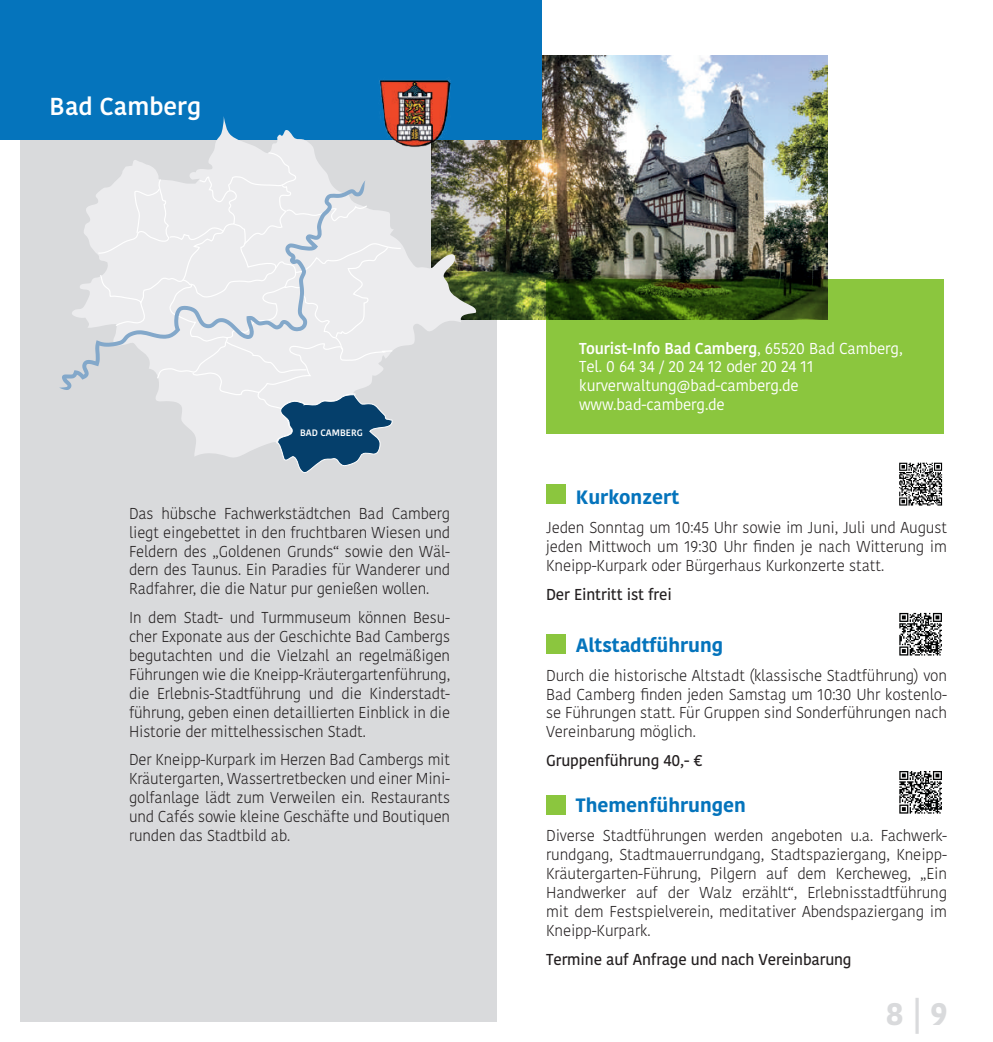
<style>
.page{position:relative;width:993px;height:1042px;background:#fff}
.page>*{position:absolute;margin:0;border:0;box-sizing:border-box;transform-origin:0 0}
.t1{font:700 31.5px "Kohinoor Bangla";color:#d9dadc}
.t2{font:600 24.5px "Kohinoor Bangla";color:#fff}
.t3{font:700 19.25px "Kohinoor Bangla";color:#0574bc}
.t4{font:300 15.75px/18.9px "Kohinoor Bangla";letter-spacing:-.01em;color:#231f20;text-align:justify;scale:.96 1}
.t5{font:300 15.75px/18.9px "Kohinoor Bangla";letter-spacing:-.01em;color:#231f20;text-align:justify}
.t6{font:15.75px/18.9px "Kohinoor Bangla";letter-spacing:-.01em;color:#fff}
.t7{font:500 15.75px "Kohinoor Bangla";letter-spacing:-.01em;color:#231f20}
.t8{font:600 9.28px "Kohinoor Bangla";color:#fff}
.s1{font-weight:600}
</style>
<div class="page">
<img style="left:496px;top:56px;width:331px;height:263px">
<svg style="left:546px;top:279px;width:397px;height:155px;background:#78ae34"></svg>
<div style="left:20px;top:19px;width:476px;height:1003px;background:#d9dadc"></div>
<div style="left:0;top:0;width:541px;height:140px;background:#0574bc"></div>
<img style="left:379px;top:80px;width:71px;height:36px">
<div style="left:546px;top:483px;width:20px;height:20px;background:#8bc63e"></div>
<div style="left:546px;top:634px;width:20px;height:20px;background:#8bc63e"></div>
<div style="left:546px;top:795px;width:20px;height:20px;background:#8bc63e"></div>
<img style="left:213px;top:116px;width:264px;height:230px">
<svg style="left:59px;top:194px;width:38px;height:196px"></svg>
<svg style="left:97px;top:152px;width:305px;height:321px"></svg>
<svg style="left:899px;top:462px;width:43px;height:44px"></svg>
<svg style="left:899px;top:463px;width:42px;height:42px"></svg>
<svg style="left:899px;top:612px;width:43px;height:44px"></svg>
<svg style="left:899px;top:613px;width:42px;height:42px"></svg>
<svg style="left:899px;top:771px;width:43px;height:43px"></svg>
<svg style="left:899px;top:771px;width:42px;height:42px"></svg>
<h2 class="t2" style="left:50px;top:86px;width:153px">Bad Camberg</h2>
<p class="t8" style="left:300px;top:424px;width:64px">BAD CAMBERG</p>
<p class="t4" style="left:129px;top:503px;width:336px">Das hübsche Fachwerkstädtchen Bad Camberg liegt eingebettet in den fruchtbaren Wiesen und Feldern des „Goldenen Grunds“ sowie den Wäl&shy;dern des Taunus. Ein Paradies für Wanderer und Radfahrer, die die Natur pur genießen wollen.</p>
<p class="t4" style="left:129px;top:608px;width:336px">In dem Stadt- und Turmmuseum können Besu&shy;cher Exponate aus der Geschichte Bad Cambergs begutachten und die Vielzahl an regelmäßigen Führungen wie die Kneipp-Kräutergartenführung, die Erlebnis-Stadtführung und die Kinderstadt&shy;führung, geben einen detaillierten Einblick in die Historie der mittelhessischen Stadt.</p>
<p class="t4" style="left:129px;top:750px;width:336px">Der Kneipp-Kurpark im Herzen Bad Cambergs mit Kräutergarten, Wassertretbecken und einer Mini&shy;golfanlage lädt zum Verweilen ein. Restaurants und Cafés sowie kleine Geschäfte und Boutiquen runden das Stadtbild ab.</p>
<p class="t6" style="left:579px;top:338px;width:325px"><span class="s1">Tourist-Info Bad Camberg</span>, 65520 Bad Camberg,<br>Tel. 0 64 34 / 20 24 12 oder 20 24 11 kurverwaltung@bad-camberg.de www.bad-camberg.de</p>
<p class="t3" style="left:575px;top:481px;width:105px">Kurkonzert</p>
<p class="t5" style="left:546px;top:518px;width:402px">Jeden Sonntag um 10:45 Uhr sowie im Juni, Juli und August jeden Mittwoch um 19:30 Uhr finden je nach Witterung im Kneipp-Kurpark oder Bürgerhaus Kurkonzerte statt.</p>
<p class="t7" style="left:546px;top:582px;width:127px">Der Eintritt ist frei</p>
<p class="t3" style="left:575px;top:628px;width:149px">Altstadtführung</p>
<p class="t5" style="left:546px;top:665px;width:402px">Durch die historische Altstadt (klassische Stadtführung) von Bad Camberg finden jeden Samstag um 10:30 Uhr kostenlo&shy;se Führungen statt. Für Gruppen sind Sonderführungen nach Vereinbarung möglich.</p>
<p class="t7" style="left:546px;top:748px;width:158px">Gruppenführung 40,- €</p>
<p class="t3" style="left:575px;top:788px;width:171px">Themenführungen</p>
<p class="t5" style="left:546px;top:826px;width:402px">Diverse Stadtführungen werden angeboten u.a. Fachwerk&shy;rundgang, Stadtmauerrundgang, Stadtspaziergang, Kneipp-Kräutergarten-Führung, Pilgern auf dem Kercheweg, „Ein Handwerker auf der Walz erzählt“, Erlebnisstadtführung mit dem Festspielverein, meditativer Abendspaziergang im Kneipp-Kurpark.</p>
<p class="t7" style="left:546px;top:946px;width:307px">Termine auf Anfrage und nach Vereinbarung</p>
<h1 class="t1" style="left:885px;top:986px;width:64px">8 | 9</h1>
</div>
